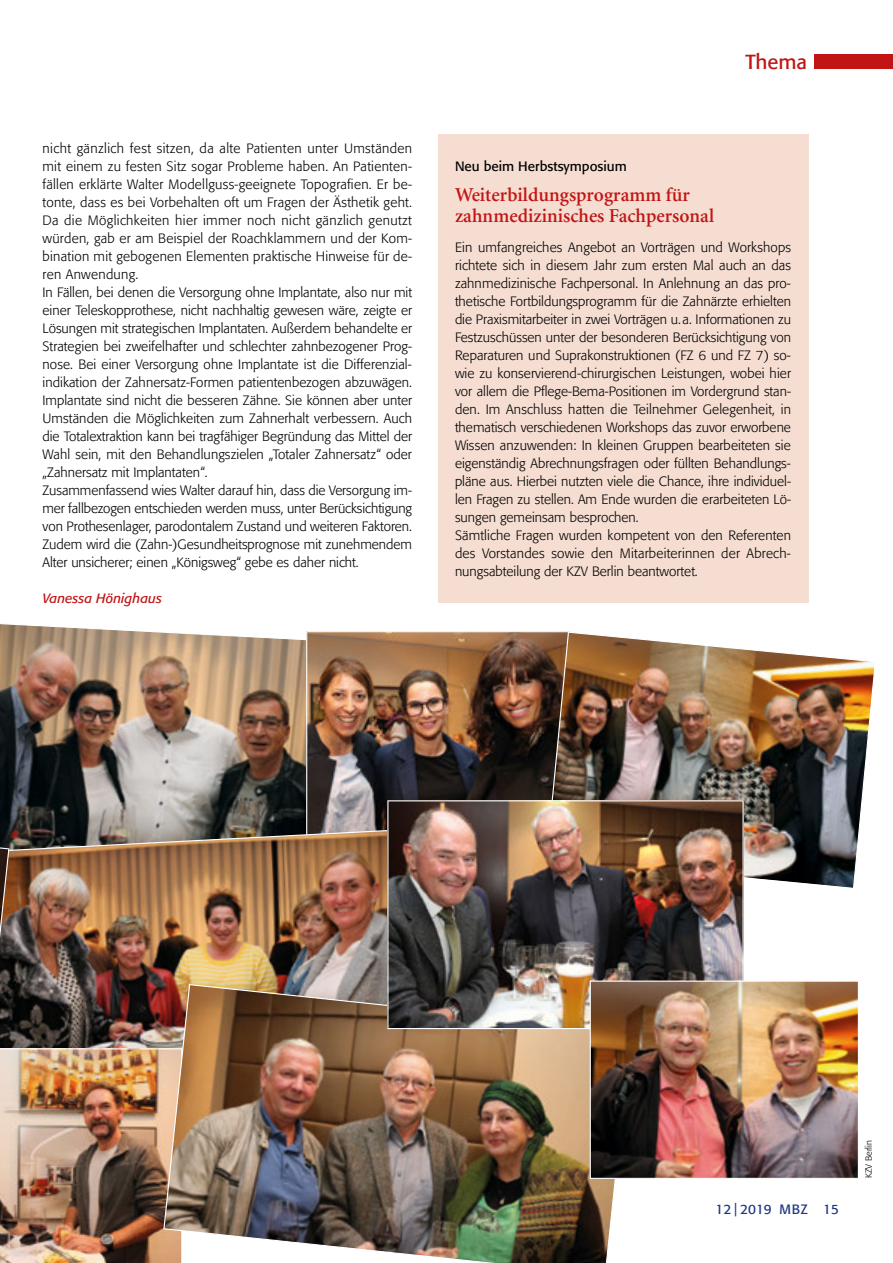
<style>
.page{position:relative;width:893px;height:1263px;background:#fff}
.page>*{position:absolute;margin:0;border:0;box-sizing:border-box;transform-origin:0 0}
.t1{font:20.25px "Formata";color:#c21415}
.t2{font:600 19.5px/21px "Minion";color:#c21415}
.t3{font:300 13.5px/18px "Formata";color:#000}
.t4{font:13.5px "Formata";color:#000}
.t5{font:italic 13.5px "Formata";color:#c21415}
.t6{font:13.5px "Formata";color:#1d3585}
.t7{font:300 9px "Formata";color:#000}
</style>
<div class="page">
<div style="left:814px;top:54px;width:79px;height:14px;background:#c21415"></div>
<img style="left:0;top:624px;width:306px;height:206px">
<img style="left:306px;top:631px;width:240px;height:199px">
<img style="left:0;top:830px;width:387px;height:218px">
<img style="left:0;top:1048px;width:163px;height:215px">
<img style="left:163px;top:984px;width:452px;height:279px">
<svg style="left:0;top:847px;width:9px;height:91px"></svg>
<img style="left:546px;top:631px;width:329px;height:257px">
<img style="left:387px;top:800px;width:357px;height:229px">
<img style="left:590px;top:980px;width:269px;height:199px">
<div style="left:438px;top:135px;width:370px;height:468px;background:#f5ddd2"></div>
<p class="t3" style="left:43px;top:139px;width:371px">nicht gänzlich fest sitzen, da alte Patienten unter Umständen mit einem zu festen Sitz sogar Probleme haben. An Patienten&shy;fällen erklärte Walter Modellguss-geeignete Topografien. Er be&shy;tonte, dass es bei Vorbehalten oft um Fragen der Ästhetik geht.<br>Da die Möglichkeiten hier immer noch nicht gänzlich genutzt würden, gab er am Beispiel der Roachklammern und der Kom&shy;bination mit gebogenen Elementen praktische Hinweise für de&shy;ren Anwendung.<br>In Fällen, bei denen die Versorgung ohne Implantate, also nur mit einer Teleskopprothese, nicht nachhaltig gewesen wäre, zeigte er Lösungen mit strategischen Implantaten. Außerdem behandelte er Strategien bei zweifelhafter und schlechter zahnbezogener Prog&shy;nose. Bei einer Versorgung ohne Implantate ist die Differenzial&shy;indikation der Zahnersatz-Formen patientenbezogen abzuwägen.<br>Implantate sind nicht die besseren Zähne. Sie können aber unter Umständen die Möglichkeiten zum Zahnerhalt verbessern. Auch die Totalextraktion kann bei tragfähiger Begründung das Mittel der Wahl sein, mit den Behandlungszielen „Totaler Zahnersatz“ oder „Zahnersatz mit Implantaten“.<br>Zusammenfassend wies Walter darauf hin, dass die Versorgung im&shy;mer fallbezogen entschieden werden muss, unter Berücksichtigung von Prothesenlager, parodontalem Zustand und weiteren Faktoren.<br>Zudem wird die (Zahn-)Gesundheitsprognose mit zunehmendem Alter unsicherer; einen „Königsweg“ gebe es daher nicht.</p>
<p class="t5" style="left:43px;top:590px;width:121px">Vanessa Hönighaus</p>
<h1 class="t1" style="left:745px;top:49px;width:63px">Thema</h1>
<p class="t4" style="left:455px;top:158px;width:173px">Neu beim Herbstsymposium</p>
<h2 class="t2" style="left:455px;top:184px;width:261px">Weiterbildungsprogramm für zahnmedizinisches Fachpersonal</h2>
<p class="t3" style="left:455px;top:239px;width:338px">Ein umfangreiches Angebot an Vorträgen und Workshops richtete sich in diesem Jahr zum ersten Mal auch an das zahnmedizinische Fachpersonal. In Anlehnung an das pro&shy;thetische Fortbildungsprogramm für die Zahnärzte erhielten die Praxismitarbeiter in zwei Vorträgen u. a. Informationen zu Festzuschüssen unter der besonderen Berücksichtigung von Reparaturen und Suprakonstruktionen (FZ 6 und FZ 7) so&shy;wie zu konservierend-chirurgischen Leistungen, wobei hier vor allem die Pflege-Bema-Positionen im Vordergrund stan&shy;den. Im Anschluss hatten die Teilnehmer Gelegenheit, in thematisch verschiedenen Workshops das zuvor erworbene Wissen anzuwenden: In kleinen Gruppen bearbeiteten sie eigenständig Abrechnungsfragen oder füllten Behandlungs&shy;pläne aus. Hierbei nutzten viele die Chance, ihre individuel&shy;len Fragen zu stellen. Am Ende wurden die erarbeiteten Lö&shy;sungen gemeinsam besprochen.<br>Sämtliche Fragen wurden kompetent von den Referenten des Vorstandes sowie den Mitarbeiterinnen der Abrech&shy;nungsabteilung der KZV Berlin beantwortet.</p>
<p class="t6" style="left:716px;top:1201px;width:125px">12 | 2019 MBZ 15</p>
<p class="t7" style="left:863px;top:1178px;width:40px;rotate:-90deg">KZV Berlin</p>
</div>
